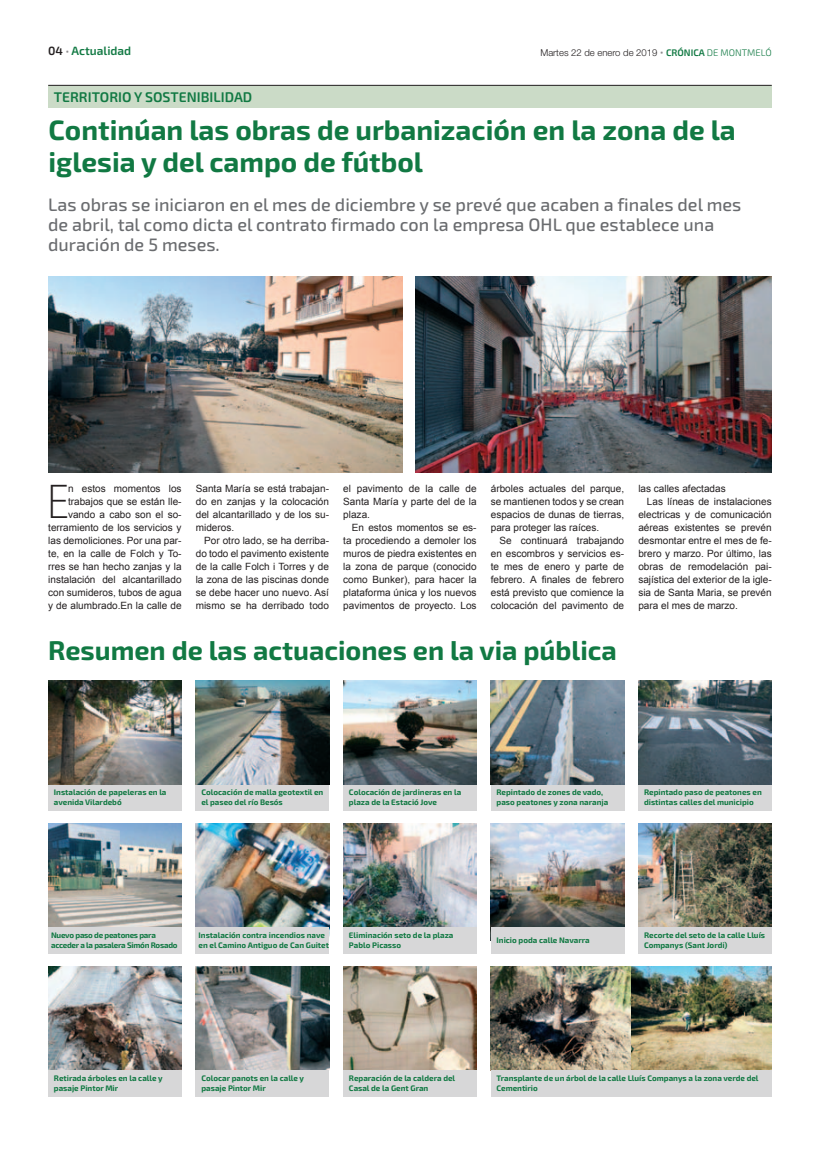
<style>
.page{position:relative;width:820px;height:1163px;background:#fff}
.page>*{position:absolute;margin:0;border:0;box-sizing:border-box;transform-origin:0 0}
.t1{font:100 condensed 46.4px "Helvetica Neue";color:#231f20}
.t2{font:700 28px/32px "Exo 2";color:#117943}
.t3{font:700 27px "Exo 2";color:#117943}
.t4{font:500 18px/20px "Exo 2";color:#6a6c6f}
.t5{font:600 14px "Exo 2";color:#117943}
.t6{font:600 12px "Exo 2";color:#117943}
.t7{font:10px/13px "Arial";color:#231f20;text-align:justify}
.t8{font:300 9.5px "Helvetica Neue";color:#231f20}
.t9{font:700 8px/10px "Exo 2";color:#117943}
.t10{font:700 8px/10px "Exo 2";letter-spacing:-.03em;color:#117943}
.s1{color:#231f20}
.s2{font-weight:700;font-size:13px;color:#8d8b8e}
.s3{font-family:"Exo 2";font-weight:700;font-size:13px;color:#8d8b8e}
.s4{font-family:"Exo 2";font-weight:600;color:#117943}
.s5{font-family:"Exo 2";color:#117943}
</style>
<div class="page">
<img style="left:48px;top:966px;width:133px;height:104px">
<img style="left:343px;top:966px;width:133px;height:104px">
<img style="left:196px;top:966px;width:133px;height:104px">
<img style="left:490px;top:966px;width:281px;height:104px">
<img style="left:48px;top:823px;width:133px;height:104px">
<img style="left:343px;top:823px;width:133px;height:104px">
<img style="left:196px;top:823px;width:133px;height:104px">
<img style="left:490px;top:823px;width:134px;height:104px">
<img style="left:638px;top:823px;width:133px;height:104px">
<img style="left:48px;top:277px;width:354px;height:195px">
<img style="left:416px;top:277px;width:355px;height:195px">
<div style="left:48px;top:784px;width:133px;height:26px;background:#d7d7d8"></div>
<div style="left:196px;top:784px;width:133px;height:26px;background:#d7d7d8"></div>
<div style="left:196px;top:927px;width:133px;height:26px;background:#d7d7d8"></div>
<div style="left:196px;top:1070px;width:133px;height:26px;background:#d7d7d8"></div>
<div style="left:48px;top:1070px;width:133px;height:26px;background:#d7d7d8"></div>
<div style="left:48px;top:927px;width:133px;height:26px;background:#d7d7d8"></div>
<div style="left:490px;top:784px;width:134px;height:26px;background:#d7d7d8"></div>
<div style="left:490px;top:927px;width:134px;height:26px;background:#d7d7d8"></div>
<div style="left:490px;top:1070px;width:281px;height:26px;background:#d7d7d8"></div>
<div style="left:343px;top:784px;width:133px;height:26px;background:#d7d7d8"></div>
<div style="left:343px;top:927px;width:133px;height:26px;background:#d7d7d8"></div>
<div style="left:343px;top:1070px;width:133px;height:26px;background:#d7d7d8"></div>
<div style="left:638px;top:784px;width:133px;height:26px;background:#d7d7d8"></div>
<div style="left:638px;top:927px;width:133px;height:26px;background:#d7d7d8"></div>
<div style="left:48px;top:85px;width:723px;height:23px;background:#cbdbc7"></div>
<hr style="left:48px;top:85px;width:723px;height:1px;background:#231f20">
<img style="left:48px;top:680px;width:133px;height:104px">
<img style="left:343px;top:680px;width:133px;height:104px">
<img style="left:196px;top:680px;width:133px;height:104px">
<img style="left:490px;top:680px;width:134px;height:104px">
<img style="left:638px;top:680px;width:133px;height:104px">
<p class="t6" style="left:48px;top:43px;width:84px"><span class="s1">04</span> <span class="s2">·</span> Actualidad</p>
<p class="t8" style="left:540px;top:46px;width:233px">Martes 22 de enero de 2019 <span class="s3">·</span> <span class="s4">CRÓNICA</span> <span class="s5">DE MONTMELÓ</span></p>
<h3 class="t5" style="left:54px;top:88px;width:200px">TERRITORIO Y SOSTENIBILIDAD</h3>
<h2 class="t2" style="left:48px;top:115px;width:688px">Continúan las obras de urbanización en la zona de la iglesia y del campo de fútbol</h2>
<h3 class="t4" style="left:48px;top:195px;width:694px">Las obras se iniciaron en el mes de diciembre y se prevé que acaben a finales del mes de abril, tal como dicta el contrato firmado con la empresa OHL que establece una duración de 5 meses.</h3>
<p class="t7" style="left:48px;top:482px;width:135px;text-align:right">n estos momentos los trabajos que se están lle&shy;vando a cabo son el so&shy;terramiento de los servicios y las demoliciones. Por una par&shy;te, en la calle de Folch y To&shy;rres se han hecho zanjas y la instalación del alcantarillado con sumideros, tubos de agua y de alumbrado.En la calle de</p>
<h1 class="t1" style="left:48px;top:476px;width:21px">E</h1>
<p class="t7" style="left:196px;top:482px;width:135px">Santa María se está trabajan&shy;do en zanjas y la colocación del alcantarillado y de los su&shy;mideros.</p>
<p class="t7" style="left:196px;top:534px;width:135px;text-indent:9px">Por otro lado, se ha derriba&shy;do todo el pavimento existente de la calle Folch i Torres y de la zona de las piscinas donde se debe hacer uno nuevo. Así mismo se ha derribado todo</p>
<p class="t7" style="left:343px;top:482px;width:135px">el pavimento de la calle de Santa María y parte del de la plaza.</p>
<p class="t7" style="left:343px;top:521px;width:135px;text-indent:9px">En estos momentos se es&shy;ta procediendo a demoler los muros de piedra existentes en la zona de parque (conocido como Bunker), para hacer la plataforma única y los nuevos pavimentos de proyecto. Los</p>
<p class="t7" style="left:490px;top:482px;width:135px">árboles actuales del parque, se mantienen todos y se crean espacios de dunas de tierras, para proteger las raíces.</p>
<p class="t7" style="left:490px;top:534px;width:135px;text-indent:8px">Se continuará trabajando en escombros y servicios es&shy;te mes de enero y parte de febrero. A finales de febrero está previsto que comience la colocación del pavimento de</p>
<h3 class="t3" style="left:48px;top:634px;width:570px">Resumen de las actuaciones en la via pública</h3>
<p class="t7" style="left:638px;top:482px;width:89px">las calles afectadas</p>
<p class="t7" style="left:646px;top:495px;width:126px">Las líneas de instalaciones</p>
<p class="t7" style="left:638px;top:508px;width:135px">electricas y de comunicación</p>
<p class="t7" style="left:638px;top:521px;width:135px">aéreas existentes se prevén</p>
<p class="t7" style="left:638px;top:534px;width:135px">desmontar entre el mes de fe-</p>
<p class="t7" style="left:638px;top:547px;width:135px">brero y marzo. Por último, las</p>
<p class="t7" style="left:638px;top:560px;width:135px">obras de remodelación pai-</p>
<p class="t7" style="left:638px;top:573px;width:135px">sajística del exterior de la igle-</p>
<p class="t7" style="left:638px;top:586px;width:135px">sia de Santa Maria, se prevén</p>
<p class="t7" style="left:638px;top:599px;width:101px">para el mes de marzo.</p>
<p class="t9" style="left:54px;top:787px;width:114px">Instalación de papeleras en la avenida Vilardebó</p>
<p class="t9" style="left:201px;top:787px;width:123px">Colocación de malla geotextil en el paseo del río Besós</p>
<p class="t9" style="left:349px;top:787px;width:114px">Colocación de jardineras en la plaza de la Estació Jove</p>
<p class="t9" style="left:496px;top:787px;width:113px">Repintado de zones de vado, paso peatones y zona naranja</p>
<p class="t9" style="left:643px;top:787px;width:119px">Repintado paso de peatones en distintas calles del municipio</p>
<p class="t10" style="left:51px;top:930px;width:128px">Nuevo paso de peatones para acceder a la pasalera Simón Rosado</p>
<p class="t9" style="left:198px;top:930px;width:132px">Instalación contra incendios nave en el Camino Antiguo de Can Guitet</p>
<p class="t9" style="left:349px;top:930px;width:106px">Eliminación seto de la plaza<br>Pablo Picasso</p>
<p class="t9" style="left:496px;top:935px;width:95px">Inicio poda calle Navarra</p>
<p class="t9" style="left:643px;top:930px;width:122px">Recorte del seto de la calle Lluís<br>Companys (Sant Jordi)</p>
<p class="t9" style="left:54px;top:1073px;width:110px">Retirada árboles en la calle y pasaje Pintor Mir</p>
<p class="t9" style="left:201px;top:1073px;width:104px">Colocar panots en la calle y pasaje Pintor Mir</p>
<p class="t9" style="left:349px;top:1073px;width:108px">Reparación de la caldera del<br>Casal de la Gent Gran</p>
<p class="t9" style="left:496px;top:1073px;width:263px">Transplante de un árbol de la calle Lluís Companys a la zona verde del<br>Cementirio</p>
</div>
